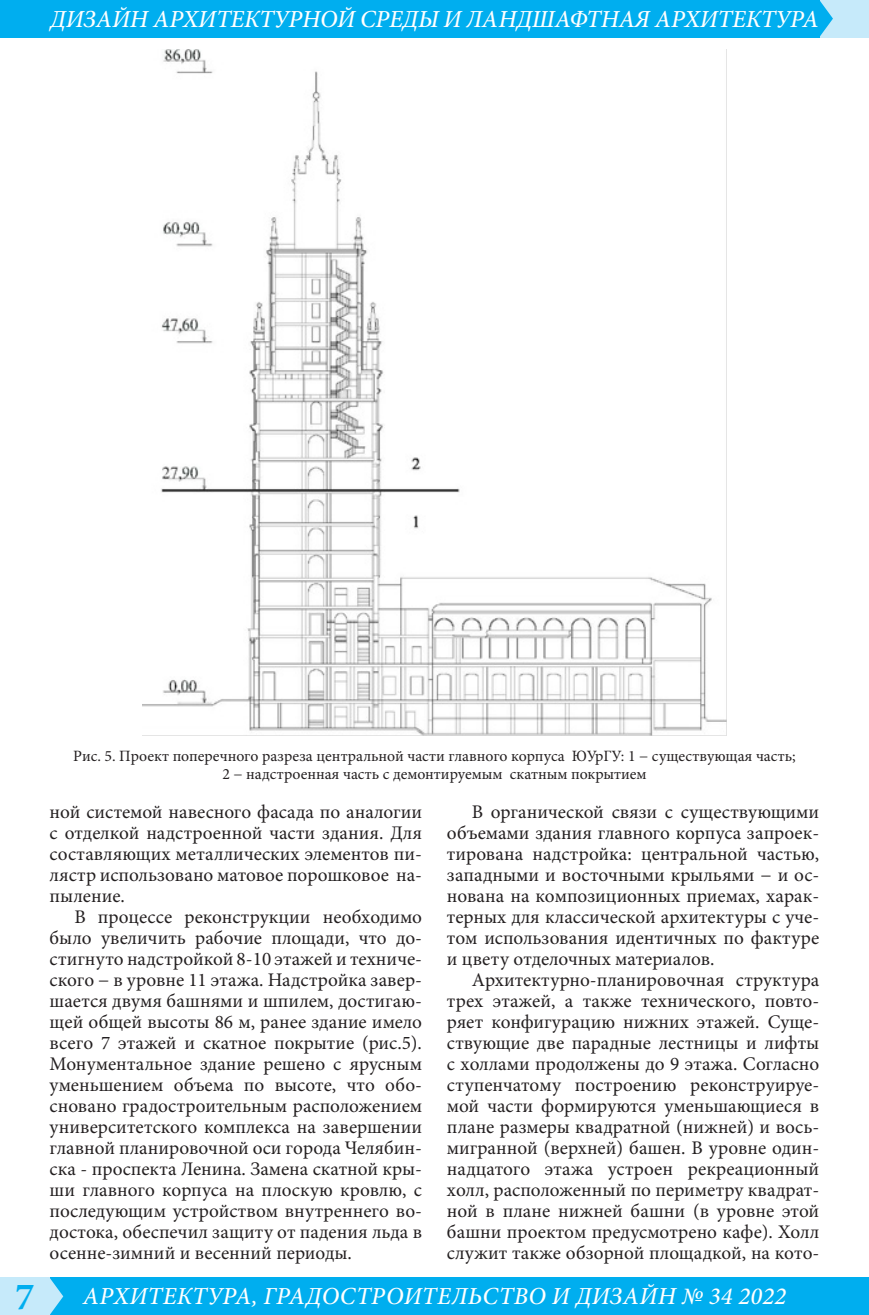
<style>
.page{position:relative;width:869px;height:1315px;background:#fff}
.page>*{position:absolute;margin:0;border:0;box-sizing:border-box;transform-origin:0 0}
.t1{font:700 38.5px "Minion Pro";color:#00aeef}
.t2{font:italic 500 24.5px "Minion Pro";letter-spacing:-.005em;color:#fff}
.t3{font:19.25px/21px "Minion Pro";color:#231f20;text-align:justify}
.Рисунок{font:15.75px/17.5px "Minion Pro";color:#231f20;text-align:center}
</style>
<div class="page">
<div style="left:46px;top:1277px;width:822px;height:38px;background:#00aeef"></div>
<div style="left:819px;top:0;width:49px;height:37px;background:#c6eafa"></div>
<div style="left:0;top:1277px;width:50px;height:38px;background:#c6eafa"></div>
<div style="left:0;top:0;width:819px;height:37px;background:#00aeef"></div>
<svg style="left:50px;top:1278px;width:13px;height:37px"></svg>
<svg style="left:819px;top:0;width:13px;height:37px"></svg>
<img style="left:143px;top:50px;width:583px;height:686px">
<p class="t2" style="left:50px;top:2px;width:769px">ДИЗАЙН АРХИТЕКТУРНОЙ СРЕДЫ И ЛАНДШАФТНАЯ АРХИТЕКТУРА</p>
<p class="Рисунок" style="left:73px;top:747px;width:723px">Рис. 5. Проект поперечного разреза центральной части главного корпуса ЮУрГУ: 1 − существующая часть;<br>2 − надстроенная часть с демонтируемым скатным покрытием</p>
<p class="t3" style="left:50px;top:801px;width:374px">ной системой навесного фасада по аналогии с отделкой надстроенной части здания. Для составляющих металлических элементов пи&shy;лястр использовано матовое порошковое на&shy;пыление.</p>
<p class="t3" style="left:50px;top:906px;width:374px;text-indent:25px">В процессе реконструкции необходимо было увеличить рабочие площади, что до&shy;стигнуто надстройкой 8-10 этажей и техниче&shy;ского − в уровне 11 этажа. Надстройка завер&shy;шается двумя башнями и шпилем, достигаю&shy;щей общей высоты 86 м, ранее здание имело всего 7 этажей и скатное покрытие (рис.5).<br>Монументальное здание решено с ярусным уменьшением объема по высоте, что обо&shy;сновано градостроительным расположением университетского комплекса на завершении главной планировочной оси города Челябин&shy;ска - проспекта Ленина. Замена скатной кры&shy;ши главного корпуса на плоскую кровлю, с последующим устройством внутреннего во&shy;достока, обеспечил защиту от падения льда в осенне-зимний и весенний периоды.</p>
<p class="t3" style="left:446px;top:801px;width:374px;text-indent:25px">В органической связи с существующими объемами здания главного корпуса запроек&shy;тирована надстройка: центральной частью, западными и восточными крыльями − и ос&shy;нована на композиционных приемах, харак&shy;терных для классической архитектуры с уче&shy;том использования идентичных по фактуре и цвету отделочных материалов.</p>
<p class="t3" style="left:446px;top:969px;width:374px;text-indent:25px">Архитектурно-планировочная структура трех этажей, а также технического, повто&shy;ряет конфигурацию нижних этажей. Суще&shy;ствующие две парадные лестницы и лифты с холлами продолжены до 9 этажа. Согласно ступенчатому построению реконструируе&shy;мой части формируются уменьшающиеся в плане размеры квадратной (нижней) и вось&shy;мигранной (верхней) башен. В уровне один&shy;надцатого этажа устроен рекреационный холл, расположенный по периметру квадрат&shy;ной в плане нижней башни (в уровне этой башни проектом предусмотрено кафе). Холл служит также обзорной площадкой, на кото-</p>
<h1 class="t1" style="left:15px;top:1269px;width:21px">7</h1>
<p class="t2" style="left:83px;top:1279px;width:704px">АРХИТЕКТУРА, ГРАДОСТРОИТЕЛЬСТВО И ДИЗАЙН № 34 2022</p>
</div>
